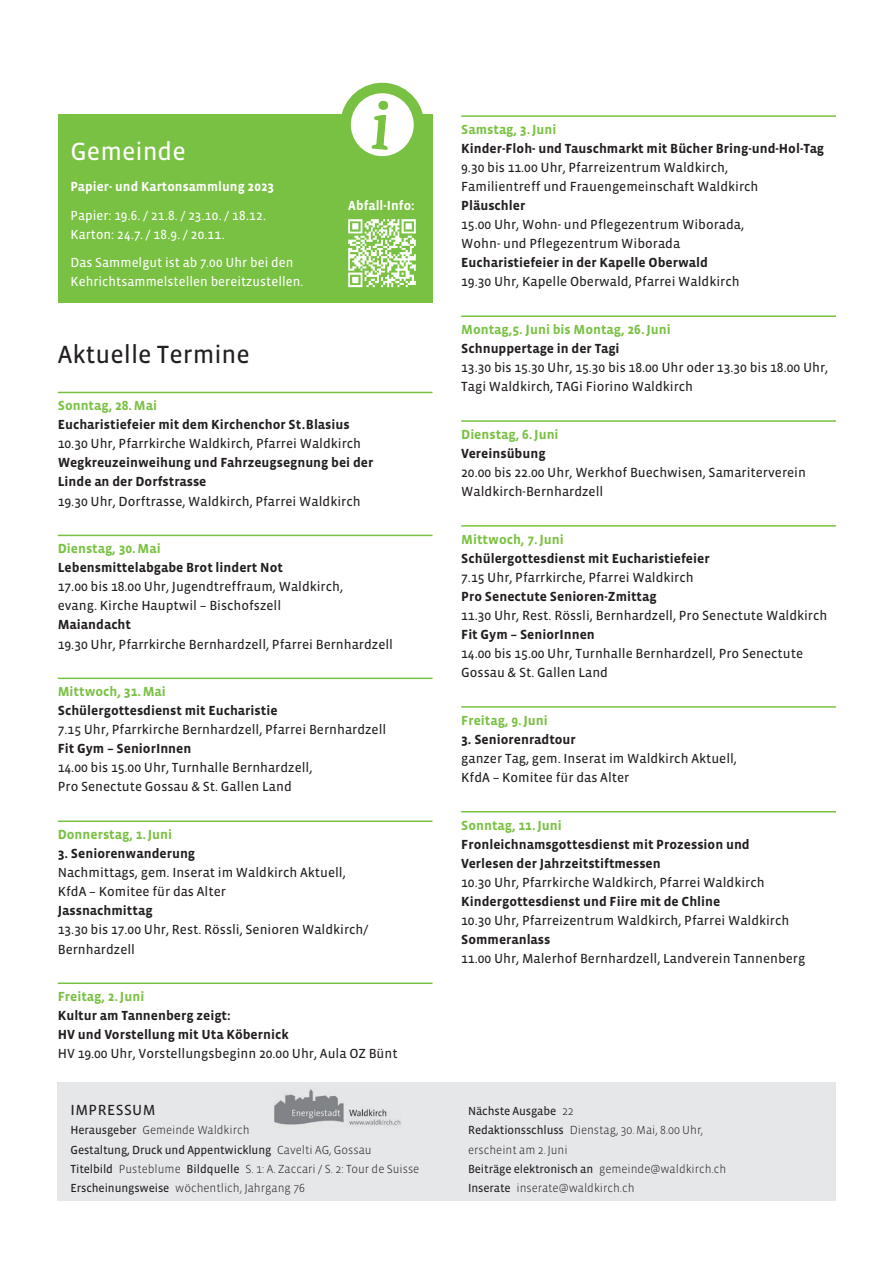
<style>
.page{position:relative;width:893px;height:1263px;background:#fff}
.page>*{position:absolute;margin:0;border:0;box-sizing:border-box;transform-origin:0 0}
.t1{font:25.5px "Vista Sans Reg";color:#231f20}
.t2{font:25.5px "Vista Sans Reg";color:#fff}
.t3{font:15px "Vista Sans Reg";letter-spacing:.03em;color:#231f20}
.t4{font:13.5px/19px "Vista Sans Reg";color:#231f20}
.t5{font:700 13.5px/19px "Vista Sans";color:#231f20}
.t6{font:700 13.5px "Vista Sans";color:#79c142}
.t7{font:13.5px/19px "Vista Sans Reg";letter-spacing:.005em;color:#fff}
.t8{font:700 13.5px "Vista Sans";letter-spacing:.005em;color:#fff}
.t9{font:300 12px/19px "Vista Sans";color:#231f20}
.t10{font:12px "Vista Sans Reg";letter-spacing:-.01em;color:#231f20}
.s1{font-family:"Vista Sans Reg";font-weight:400}
.s2{font-family:"Vista Sans";font-weight:300}
</style>
<div class="page">
<div style="left:58px;top:114px;width:374px;height:189px;background:#79c142"></div>
<hr style="left:461px;top:115px;width:375px;height:2px;background:#79c142">
<hr style="left:461px;top:315px;width:375px;height:2px;background:#79c142">
<hr style="left:461px;top:420px;width:375px;height:2px;background:#79c142">
<hr style="left:461px;top:525px;width:375px;height:2px;background:#79c142">
<hr style="left:461px;top:706px;width:375px;height:2px;background:#79c142">
<hr style="left:461px;top:811px;width:375px;height:1px;background:#79c142">
<hr style="left:58px;top:392px;width:374px;height:1px;background:#79c142">
<hr style="left:58px;top:535px;width:374px;height:1px;background:#79c142">
<hr style="left:58px;top:678px;width:374px;height:1px;background:#79c142">
<hr style="left:58px;top:820px;width:374px;height:2px;background:#79c142">
<hr style="left:58px;top:982px;width:374px;height:2px;background:#79c142">
<svg style="left:341px;top:82px;width:82px;height:75px"></svg>
<img style="left:348px;top:219px;width:69px;height:69px">
<div style="left:58px;top:1082px;width:778px;height:119px;background:#e6e7e9"></div>
<img style="left:274px;top:1089px;width:127px;height:36px">
<h1 class="t2" style="left:71px;top:138px;width:117px">Gemeinde</h1>
<p class="t8" style="left:71px;top:180px;width:205px">Papier- und Kartonsammlung 2023</p>
<p class="t7" style="left:71px;top:206px;width:197px">Papier: 19.6. / 21.8. / 23.10. / 18.12.<br>Karton: 24.7. / 18.9. / 20.11.</p>
<p class="t7" style="left:71px;top:253px;width:235px">Das Sammelgut ist ab 7.00 Uhr bei den<br>Kehrichtsammelstellen bereitzustellen.</p>
<p class="t8" style="left:348px;top:199px;width:68px">Abfall-Info:</p>
<h1 class="t1" style="left:58px;top:341px;width:194px">Aktuelle Termine</h1>
<p class="t6" style="left:58px;top:399px;width:101px">Sonntag, 28.Mai</p>
<p class="t5" style="left:58px;top:415px;width:293px">Eucharistiefeier mit dem Kirchenchor St.Blasius</p>
<p class="t4" style="left:58px;top:435px;width:305px">10.30 Uhr, Pfarrkirche Waldkirch, Pfarrei Waldkirch</p>
<p class="t5" style="left:58px;top:454px;width:317px">Wegkreuzeinweihung und Fahrzeugsegnung bei der<br>Linde an der Dorfstrasse</p>
<p class="t4" style="left:58px;top:492px;width:304px">19.30 Uhr, Dorftrasse, Waldkirch, Pfarrei Waldkirch</p>
<p class="t6" style="left:58px;top:542px;width:104px">Dienstag, 30.Mai</p>
<p class="t5" style="left:58px;top:558px;width:227px">Lebensmittelabgabe Brot lindert Not</p>
<p class="t4" style="left:58px;top:577px;width:287px">17.00 bis 18.00 Uhr, Jugendtreffraum, Waldkirch, evang. Kirche Hauptwil – Bischofszell</p>
<p class="t5" style="left:58px;top:616px;width:75px">Maiandacht</p>
<p class="t4" style="left:58px;top:635px;width:337px">19.30 Uhr, Pfarrkirche Bernhardzell, Pfarrei Bernhardzell</p>
<p class="t6" style="left:58px;top:685px;width:110px">Mittwoch, 31.Mai</p>
<p class="t5" style="left:58px;top:701px;width:221px">Schülergottesdienst mit Eucharistie</p>
<p class="t4" style="left:58px;top:720px;width:330px">7.15 Uhr, Pfarrkirche Bernhardzell, Pfarrei Bernhardzell</p>
<p class="t5" style="left:58px;top:739px;width:135px">Fit Gym – SeniorInnen</p>
<p class="t4" style="left:58px;top:759px;width:256px">14.00 bis 15.00 Uhr, Turnhalle Bernhardzell,<br>Pro Senectute Gossau &amp; St. Gallen Land</p>
<p class="t6" style="left:58px;top:828px;width:116px">Donnerstag, 1.Juni</p>
<p class="t5" style="left:58px;top:844px;width:139px">3. Seniorenwanderung</p>
<p class="t4" style="left:58px;top:863px;width:290px">Nachmittags, gem. Inserat im Waldkirch Aktuell,<br>KfdA – Komitee für das Alter</p>
<p class="t5" style="left:58px;top:901px;width:96px">Jassnachmittag</p>
<p class="t4" style="left:58px;top:921px;width:312px">13.30 bis 17.00 Uhr, Rest. Rössli, Senioren Waldkirch/<br>Bernhardzell</p>
<p class="t6" style="left:58px;top:990px;width:88px">Freitag, 2.Juni</p>
<p class="t5" style="left:58px;top:1006px;width:232px">Kultur am Tannenberg zeigt:<br>HV und Vorstellung mit Uta Köbernick</p>
<p class="t4" style="left:58px;top:1044px;width:341px">HV 19.00 Uhr, Vorstellungsbeginn 20.00 Uhr, Aula OZ Bünt</p>
<p class="t3" style="left:71px;top:1103px;width:87px">IMPRESSUM</p>
<p class="t9" style="left:71px;top:1121px;width:181px"><span class="s1">Herausgeber</span> Gemeinde Waldkirch</p>
<p class="t10" style="left:71px;top:1143px;width:303px">Gestaltung, Druck und Appentwicklung <span class="s2">Cavelti AG, Gossau</span></p>
<p class="t9" style="left:71px;top:1159px;width:350px"><span class="s1">Titelbild</span> Pusteblume <span class="s1">Bildquelle</span> S. 1: A. Zaccari / S. 2: Tour de Suisse<br><span class="s1">Erscheinungsweise</span> wöchentlich, Jahrgang 76</p>
<p class="t6" style="left:461px;top:122px;width:97px">Samstag, 3.Juni</p>
<p class="t5" style="left:461px;top:139px;width:364px">Kinder-Floh- und Tauschmarkt mit Bücher Bring-und-Hol-Tag</p>
<p class="t4" style="left:461px;top:158px;width:299px">9.30 bis 11.00 Uhr, Pfarreizentrum Waldkirch,<br>Familientreff und Frauengemeinschaft Waldkirch</p>
<p class="t5" style="left:461px;top:196px;width:66px">Pläuschler</p>
<p class="t4" style="left:461px;top:215px;width:284px">15.00 Uhr, Wohn- und Pflegezentrum Wiborada,<br>Wohn- und Pflegezentrum Wiborada</p>
<p class="t5" style="left:461px;top:254px;width:248px">Eucharistiefeier in der Kapelle Oberwald</p>
<p class="t4" style="left:461px;top:273px;width:280px">19.30 Uhr, Kapelle Oberwald, Pfarrei Waldkirch</p>
<p class="t6" style="left:461px;top:323px;width:211px">Montag,5. Juni bis Montag, 26.Juni</p>
<p class="t5" style="left:461px;top:339px;width:160px">Schnuppertage in der Tagi</p>
<p class="t4" style="left:461px;top:358px;width:369px">13.30 bis 15.30 Uhr, 15.30 bis 18.00 Uhr oder 13.30 bis 18.00 Uhr,<br>Tagi Waldkirch, TAGi Fiorino Waldkirch</p>
<p class="t6" style="left:461px;top:427px;width:99px">Dienstag, 6.Juni</p>
<p class="t5" style="left:461px;top:444px;width:86px">Vereinsübung</p>
<p class="t4" style="left:461px;top:463px;width:346px">20.00 bis 22.00 Uhr, Werkhof Buechwisen, Samariterverein<br>Waldkirch-Bernhardzell</p>
<p class="t6" style="left:461px;top:532px;width:104px">Mittwoch, 7.Juni</p>
<p class="t5" style="left:461px;top:549px;width:250px">Schülergottesdienst mit Eucharistiefeier</p>
<p class="t4" style="left:461px;top:568px;width:234px">7.15 Uhr, Pfarrkirche, Pfarrei Waldkirch</p>
<p class="t5" style="left:461px;top:587px;width:197px">Pro Senectute Senioren-Zmittag</p>
<p class="t4" style="left:461px;top:606px;width:368px">11.30 Uhr, Rest. Rössli, Bernhardzell, Pro Senectute Waldkirch</p>
<p class="t5" style="left:461px;top:625px;width:135px">Fit Gym – SeniorInnen</p>
<p class="t4" style="left:461px;top:644px;width:343px">14.00 bis 15.00 Uhr, Turnhalle Bernhardzell, Pro Senectute<br>Gossau &amp; St. Gallen Land</p>
<p class="t6" style="left:461px;top:713px;width:88px">Freitag, 9.Juni</p>
<p class="t5" style="left:461px;top:730px;width:116px">3. Seniorenradtour</p>
<p class="t4" style="left:461px;top:749px;width:277px">ganzer Tag, gem. Inserat im Waldkirch Aktuell,<br>KfdA – Komitee für das Alter</p>
<p class="t6" style="left:461px;top:818px;width:102px">Sonntag, 11.Juni</p>
<p class="t5" style="left:461px;top:835px;width:290px">Fronleichnamsgottesdienst mit Prozession und<br>Verlesen der Jahrzeitstiftmessen</p>
<p class="t4" style="left:461px;top:873px;width:305px">10.30 Uhr, Pfarrkirche Waldkirch, Pfarrei Waldkirch</p>
<p class="t5" style="left:461px;top:892px;width:261px">Kindergottesdienst und Fiire mit de Chline</p>
<p class="t4" style="left:461px;top:911px;width:330px">10.30 Uhr, Pfarreizentrum Waldkirch, Pfarrei Waldkirch</p>
<p class="t5" style="left:461px;top:930px;width:91px">Sommeranlass</p>
<p class="t4" style="left:461px;top:949px;width:346px">11.00 Uhr, Malerhof Bernhardzell, Landverein Tannenberg</p>
<p class="t10" style="left:468px;top:1105px;width:107px">Nächste Ausgabe <span class="s2">22</span></p>
<p class="t9" style="left:468px;top:1121px;width:237px"><span class="s1">Redaktionsschluss</span> Dienstag, 30.Mai, 8.00 Uhr, erscheint am 2.Juni</p>
<p class="t10" style="left:468px;top:1162px;width:260px">Beiträge elektronisch an <span class="s2">gemeinde@waldkirch.ch</span></p>
<p class="t9" style="left:468px;top:1178px;width:168px"><span class="s1">Inserate</span> inserate@waldkirch.ch</p>
</div>
